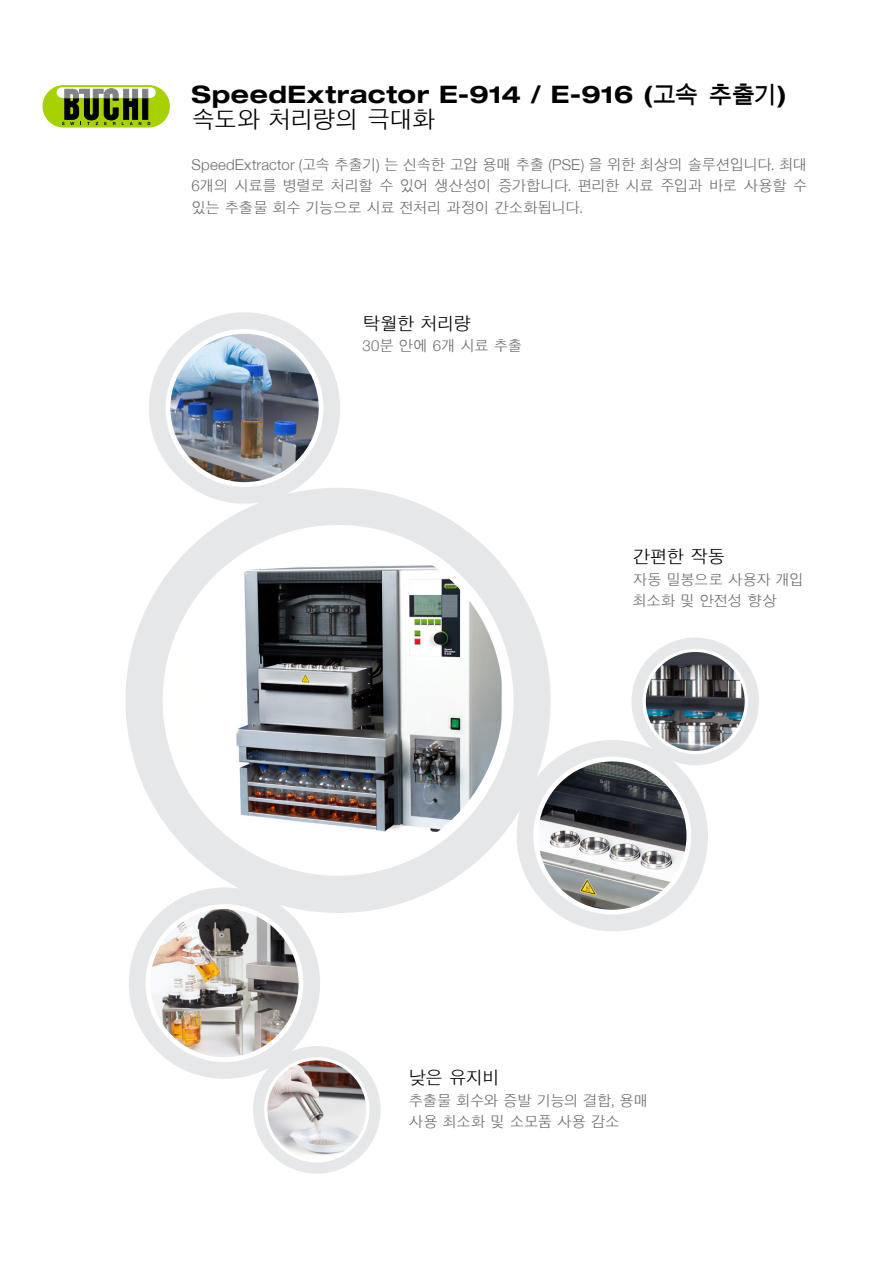
<style>
.page{position:relative;width:893px;height:1263px;background:#fff}
.page>*{position:absolute;margin:0;border:0;box-sizing:border-box;transform-origin:0 0}
.KO_Cover_Headline{font:24px "Buchi Title";letter-spacing:.02em;color:#000}
.KO_Cover_Subline{font:300 24px "Buchi";letter-spacing:-.075em;color:#000}
.KO_Title{font:300 18px "Buchi";letter-spacing:-.08em;color:#000}
.KO_Body_text_justifi{font:300 15px/21.3px "Buchi";letter-spacing:-.085em;color:#6d6e71;text-align:justify}
.KO_Body_text_left{font:300 15px/21.3px "Buchi";letter-spacing:-.06em;color:#6d6e71}
.KO_Body_text_left-2{font:300 15px "Buchi";letter-spacing:-.01em;color:#6d6e71}
</style>
<div class="page">
<div style="left:125px;top:488px;width:426px;height:425px;background:#e6e7e8;border-radius:50%"></div>
<div style="left:163px;top:525px;width:350px;height:351px;background:#fff;border-radius:50%"></div>
<img style="left:202px;top:536px;width:301px;height:328px">
<div style="left:631px;top:638px;width:128px;height:127px;background:#e6e7e8;border-radius:50%"></div>
<div style="left:643px;top:649px;width:105px;height:105px;background:#fff;border-radius:50%"></div>
<img style="left:646px;top:652px;width:99px;height:99px;border-radius:49px">
<div style="left:517px;top:740px;width:191px;height:191px;background:#e6e7e8;border-radius:50%"></div>
<div style="left:533px;top:757px;width:158px;height:157px;background:#fff;border-radius:50%"></div>
<img style="left:538px;top:761px;width:148px;height:149px;border-radius:74px">
<div style="left:149px;top:312px;width:191px;height:192px;background:#e6e7e8;border-radius:50%"></div>
<div style="left:166px;top:329px;width:157px;height:158px;background:#fff;border-radius:50%"></div>
<img style="left:170px;top:334px;width:149px;height:148px;border-radius:74px">
<div style="left:129px;top:887px;width:191px;height:192px;background:#e6e7e8;border-radius:50%"></div>
<div style="left:146px;top:904px;width:157px;height:158px;background:#fff;border-radius:50%"></div>
<img style="left:150px;top:909px;width:149px;height:148px;border-radius:74px">
<div style="left:253px;top:1046px;width:128px;height:128px;background:#e6e7e8;border-radius:50%"></div>
<div style="left:264px;top:1057px;width:105px;height:105px;background:#fff;border-radius:50%"></div>
<img style="left:267px;top:1060px;width:99px;height:99px;border-radius:49px">
<div style="left:43px;top:85px;width:127px;height:43px;background:#a5d200;border-radius:21px"></div>
<div style="left:143px;top:89px;width:5px;height:30px;background:#000;border:1px solid #000"></div>
<svg style="left:57px;top:87px;width:99px;height:11px"></svg>
<div style="left:143px;top:89px;width:5px;height:9px;background:#808285"></div>
<svg style="left:62px;top:89px;width:79px;height:36px"></svg>
<p class="KO_Cover_Headline" style="left:192px;top:80px;width:597px">SpeedExtractor E-914 / E-916 (고속 추출기)</p>
<p class="KO_Cover_Subline" style="left:192px;top:105px;width:246px">속도와 처리량의 극대화</p>
<p class="KO_Body_text_justifi" style="left:192px;top:154px;width:618px">SpeedExtractor (고속 추출기) 는 신속한 고압 용매 추출 (PSE) 을 위한 최상의 솔루션입니다. 최대 6개의 시료를 병렬로 처리할 수 있어 생산성이 증가합니다. 편리한 시료 주입과 바로 사용할 수 있는 추출물 회수 기능으로 시료 전처리 과정이 간소화됩니다.</p>
<p class="KO_Title" style="left:362px;top:313px;width:110px">탁월한 처리량</p>
<p class="KO_Body_text_left-2" style="left:362px;top:337px;width:161px">30분 안에 6개 시료 추출</p>
<p class="KO_Title" style="left:632px;top:547px;width:94px">간편한 작동</p>
<p class="KO_Body_text_left" style="left:632px;top:569px;width:173px">자동 밀봉으로 사용자 개입 최소화 및 안전성 향상</p>
<p class="KO_Title" style="left:408px;top:1068px;width:93px">낮은 유지비</p>
<p class="KO_Body_text_left" style="left:408px;top:1090px;width:242px">추출물 회수와 증발 기능의 결합, 용매 사용 최소화 및 소모품 사용 감소</p>
</div>
